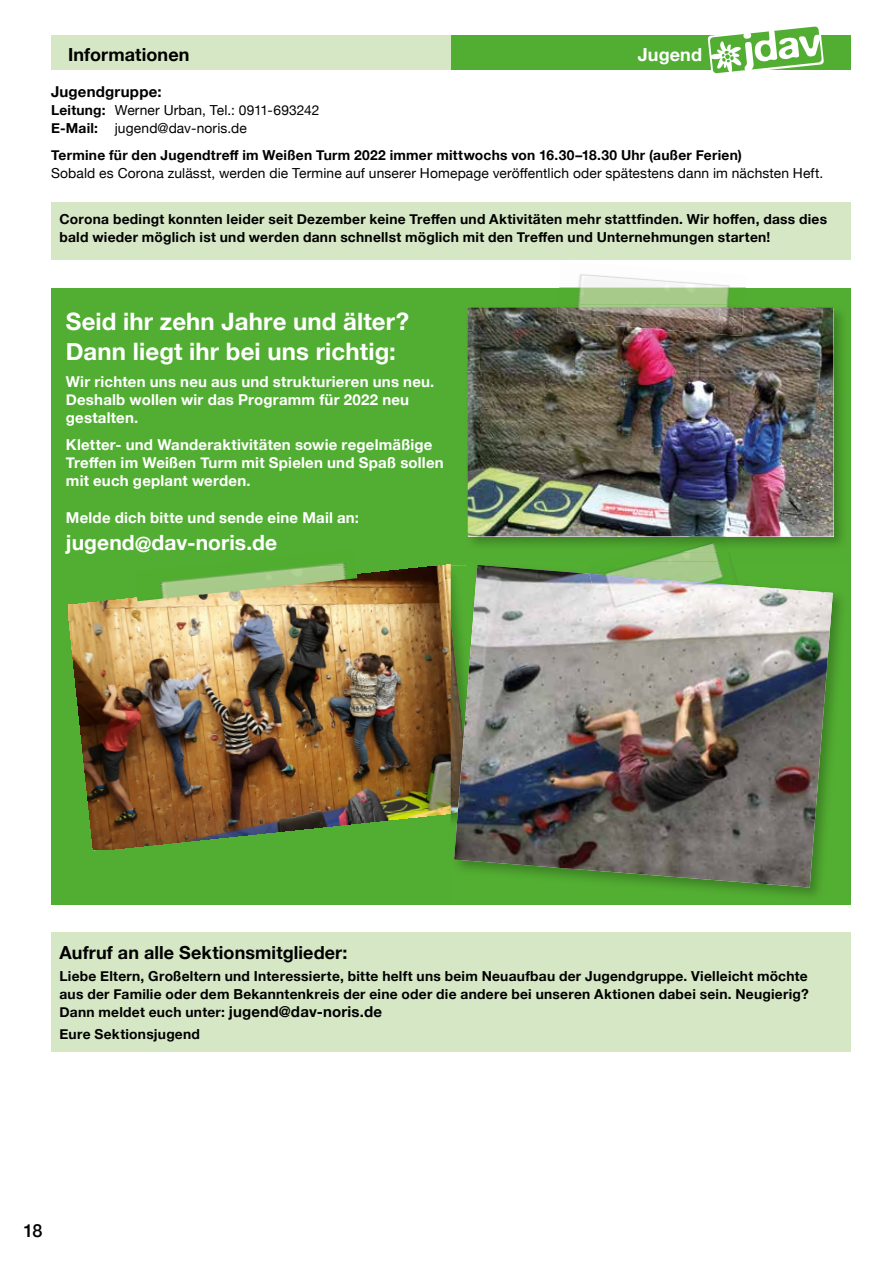
<style>
.page{position:relative;width:893px;height:1263px;background:#fff}
.page>*{position:absolute;margin:0;border:0;box-sizing:border-box;transform-origin:0 0}
.t1{font:700 24px/30px "Helvetica Neue";letter-spacing:.005em;color:#fff}
.t2{font:700 21px "Helvetica Neue";letter-spacing:.005em;color:#fff}
.t3{font:700 18px "Helvetica Neue";letter-spacing:.005em;color:#000}
.t4{font:700 18px "Helvetica Neue";letter-spacing:.005em;color:#fff}
.t5{font:500 18px "Helvetica Neue";color:#000}
.t6{font:700 15px/18px "Helvetica Neue";letter-spacing:.015em;color:#fff}
.t7{font:700 15px "Helvetica Neue";letter-spacing:.015em;color:#000}
.t8{font:700 13.8px/18px "Helvetica Neue";letter-spacing:.02em;color:#000;text-align:justify}
.t9{font:13.8px/18px "Helvetica Neue";letter-spacing:.01em;color:#000}
.s1{font-weight:700}
.s2{font-size:15px}
</style>
<div class="page">
<div style="left:451px;top:35px;width:399px;height:34px;background:#52ae32"></div>
<div style="left:51px;top:35px;width:400px;height:34px;background:#d6e7c5"></div>
<svg style="left:708px;top:26px;width:116px;height:48px"></svg>
<div style="left:51px;top:932px;width:799px;height:120px;background:#d6e7c5"></div>
<div style="left:51px;top:288px;width:799px;height:616px;background:#52ae32"></div>
<img style="left:467px;top:307px;width:376px;height:239px">
<img style="left:468px;top:308px;width:365px;height:228px">
<img style="left:68px;top:564px;width:383px;height:286px">
<img style="left:451px;top:564px;width:390px;height:332px">
<img style="left:451px;top:566px;width:3px;height:299px">
<img style="left:451px;top:619px;width:3px;height:194px">
<img style="left:454px;top:565px;width:379px;height:322px">
<img style="left:559px;top:274px;width:187px;height:30px">
<img style="left:558px;top:304px;width:186px;height:4px">
<img style="left:556px;top:308px;width:188px;height:28px">
<img style="left:648px;top:552px;width:83px;height:9px">
<img style="left:633px;top:536px;width:96px;height:16px">
<img style="left:690px;top:527px;width:35px;height:9px">
<img style="left:587px;top:561px;width:152px;height:24px">
<img style="left:589px;top:574px;width:150px;height:50px">
<img style="left:194px;top:562px;width:162px;height:4px">
<img style="left:134px;top:566px;width:223px;height:35px">
<div style="left:51px;top:202px;width:799px;height:57px;background:#d6e7c5"></div>
<h3 class="t3" style="left:68px;top:41px;width:123px">Informationen</h3>
<h3 class="t4" style="left:638px;top:41px;width:66px">Jugend</h3>
<p class="t7" style="left:51px;top:80px;width:112px">Jugendgruppe:</p>
<p class="t9" style="left:51px;top:102px;width:270px"><span class="s1">Leitung:</span> Werner Urban, Tel.: 0911-693242<br><span class="s1">E-Mail:</span> jugend@dav-noris.de</p>
<p class="t8" style="left:51px;top:146px;width:692px">Termine für den Jugendtreff im Weißen Turm 2022 immer mittwochs von 16.30–18.30 Uhr (außer Ferien)</p>
<p class="t9" style="left:51px;top:165px;width:774px">Sobald es Corona zulässt, werden die Termine auf unserer Homepage veröffentlich oder spätestens dann im nächsten Heft.</p>
<p class="t8" style="left:60px;top:210px;width:769px">Corona bedingt konnten leider seit Dezember keine Treffen und Aktivitäten mehr stattfinden. Wir hoffen, dass dies bald wieder möglich ist und werden dann schnellst möglich mit den Treffen und Unternehmungen starten!</p>
<h1 class="t1" style="left:66px;top:307px;width:345px">Seid ihr zehn Jahre und älter?<br>Dann liegt ihr bei uns richtig:</h1>
<p class="t6" style="left:66px;top:373px;width:370px">Wir richten uns neu aus und strukturieren uns neu.<br>Deshalb wollen wir das Programm für 2022 neu gestalten.</p>
<p class="t6" style="left:66px;top:436px;width:379px">Kletter- und Wanderaktivitäten sowie regelmäßige<br>Treffen im Weißen Turm mit Spielen und Spaß sollen mit euch geplant werden.</p>
<p class="t6" style="left:66px;top:509px;width:295px">Melde dich bitte und sende eine Mail an:</p>
<h2 class="t2" style="left:66px;top:526px;width:213px">jugend@dav-noris.de</h2>
<h3 class="t3" style="left:60px;top:938px;width:289px">Aufruf an alle Sektionsmitglieder:</h3>
<p class="t8" style="left:60px;top:967px;width:751px">Liebe Eltern, Großeltern und Interessierte, bitte helft uns beim Neuaufbau der Jugendgruppe. Vielleicht möchte aus der Familie oder dem Bekanntenkreis der eine oder die andere bei unseren Aktionen dabei sein. Neugierig?<br>Dann meldet euch unter: <span class="s2">jugend@dav-noris.de</span></p>
<p class="t8" style="left:60px;top:1025px;width:142px">Eure Sektionsjugend</p>
<h3 class="t5" style="left:24px;top:1216px;width:20px">18</h3>
</div>
